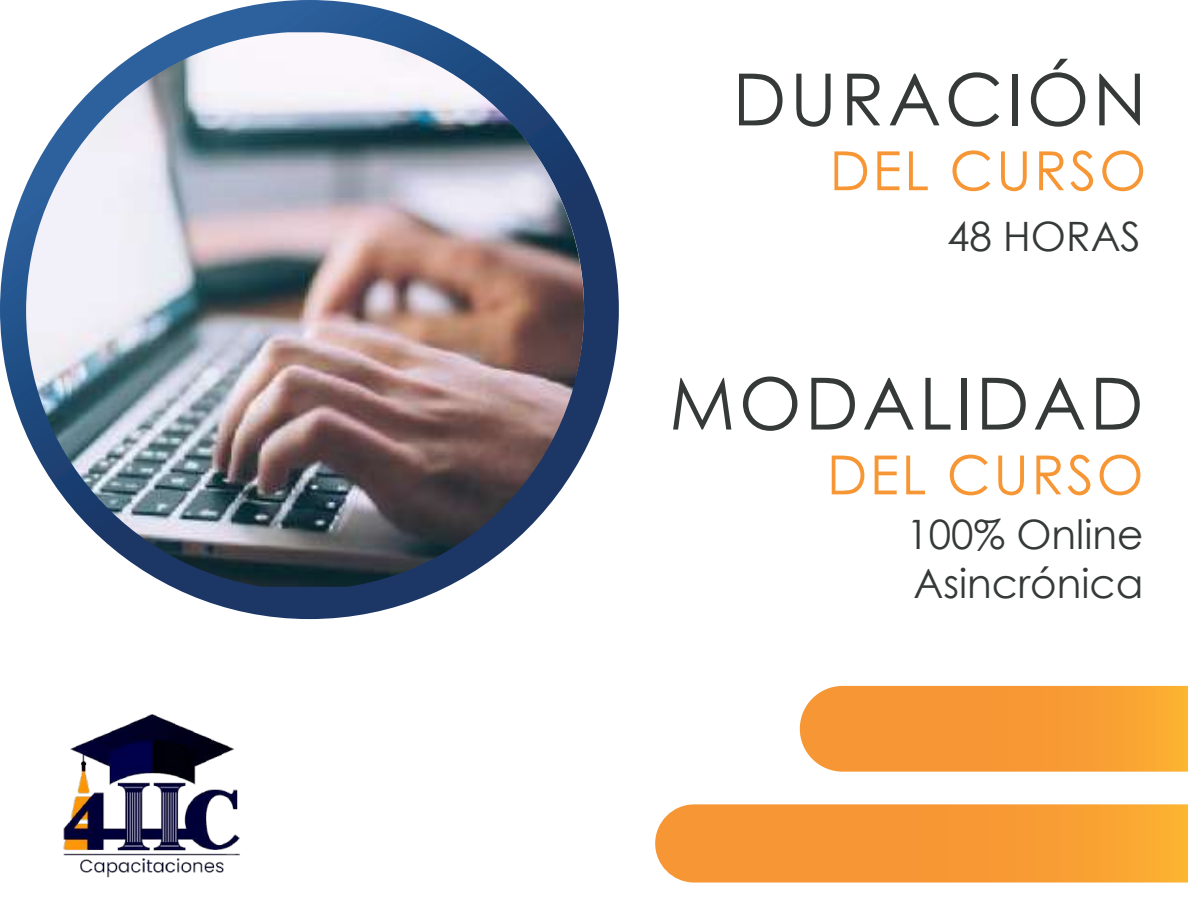
<style>
.page{position:relative;width:1188px;height:912px;background:#fff}
.page>*{position:absolute;margin:0;border:0;box-sizing:border-box;transform-origin:0 0}
.t1{font:72px "Century Gothic";letter-spacing:.05em;color:#353a38}
.t2{font:54px "Century Gothic";letter-spacing:.05em;color:#f79634}
.t3{font:40.5px/48.6px "Century Gothic";color:#353a38}
</style>
<div class="page">
<svg style="left:0;top:0;width:619px;height:619px"></svg>
<svg style="left:800px;top:686px;width:388px;height:85px;background:#f89d38"></svg>
<svg style="left:655px;top:804px;width:533px;height:78px;background:#f79d37"></svg>
<img style="left:63px;top:714px;width:177px;height:164px">
<img style="left:26px;top:32px;width:558px;height:555px">
<h1 class="t1" style="left:733px;top:49px;width:415px">DURACIÓN</h1>
<h2 class="t2" style="left:830px;top:133px;width:318px">DEL CURSO</h2>
<p class="t3" style="left:947px;top:212px;width:195px">48 HORAS</p>
<h1 class="t1" style="left:669px;top:353px;width:476px">MODALIDAD</h1>
<h2 class="t2" style="left:827px;top:437px;width:318px">DEL CURSO</h2>
<p class="t3" style="left:906px;top:510px;width:239px">100% Online<br>Asincrónica</p>
</div>
